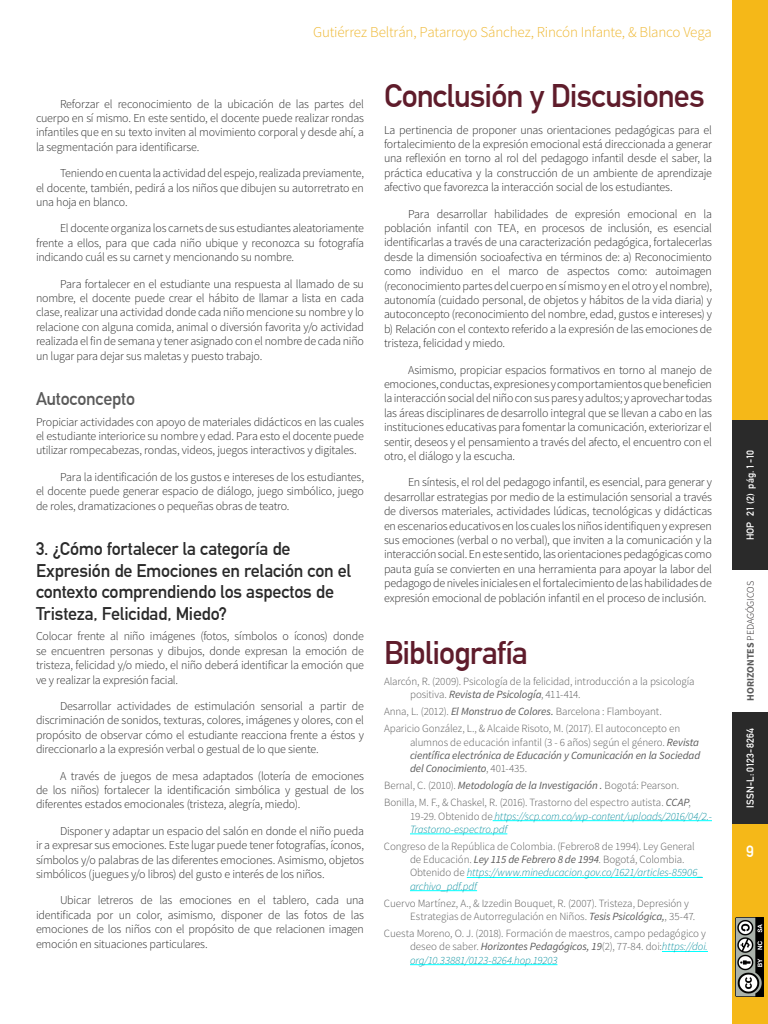
<style>
.page{position:relative;width:768px;height:1024px;background:#fff}
.page>*{position:absolute;margin:0;border:0;box-sizing:border-box;transform-origin:0 0}
.t1{font:700 32px "DIN Alternate";letter-spacing:-.025em;color:#5f1c2b}
.t2{font:700 18px/21.6px "DIN Alternate";letter-spacing:-.01em;color:#2a2a2a}
.t3{font:700 18px "DIN Alternate";letter-spacing:-.015em;color:#5a5a5a}
.t4{font:700 16px "DIN Alternate";color:#fff}
.t5{font:300 15px "Source Sans Pro";letter-spacing:-.015em;color:#eeb731}
.t6{font:300 12px/14.4px "Source Sans Pro";letter-spacing:-.015em;color:#2a2a2a;text-align:justify}
.t7{font:300 11px/13.2px "Source Sans Pro";letter-spacing:-.01em;color:#5a5a5a}
.t8{font:italic 11px/13.2px "Source Sans Pro";letter-spacing:-.01em;color:#5a5a5a;text-align:justify}
.t9{font:italic 300 11px/13.2px "Source Sans Pro";letter-spacing:-.015em;color:#09909f}
.t10{font:700 10px "DIN Alternate";color:#fff}
.t11{font:300 10px "Source Sans Pro";letter-spacing:-.015em;color:#231f20}
.s1{font-weight:400;font-style:italic}
.s2{font-weight:300;font-style:normal}
.s3{font-style:normal;color:#5a5a5a}
.s4{font-style:italic;color:#09909f}
.s5{font-weight:700;color:#5a5a5a}
</style>
<div class="page">
<hr style="left:493px;top:820px;width:219px;height:1px;background:#0ff">
<hr style="left:410px;top:834px;width:97px;height:1px;background:#0ff">
<hr style="left:467px;top:877px;width:236px;height:1px;background:#0ff">
<hr style="left:410px;top:890px;width:67px;height:1px;background:#0ff">
<hr style="left:662px;top:951px;width:46px;height:1px;background:#0ff">
<hr style="left:410px;top:964px;width:147px;height:1px;background:#0ff">
<div style="left:732px;top:712px;width:36px;height:312px;background:#f5b818"></div>
<div style="left:732px;top:0;width:36px;height:570px;background:#f5b818"></div>
<div style="left:732px;top:420px;width:36px;height:150px;background:#2a2a2a"></div>
<div style="left:732px;top:712px;width:36px;height:112px;background:#2a2a2a"></div>
<img style="left:736px;top:917px;width:27px;height:80px">
<p class="t5" style="left:313px;top:23px;width:400px">Gutiérrez Beltrán, Patarroyo Sánchez, Rincón Infante, &amp; Blanco Vega</p>
<p class="t6" style="left:36px;top:96px;width:329px;text-indent:24px">Reforzar el reconocimiento de la ubicación de las partes del cuerpo en sí mismo. En este sentido, el docente puede realizar rondas infantiles que en su texto inviten al movimiento corporal y desde ahí, a la segmentación para identificarse.</p>
<p class="t6" style="left:36px;top:166px;width:329px;text-indent:24px">Teniendo en cuenta la actividad del espejo, realizada previamente, el docente, también, pedirá a los niños que dibujen su autorretrato en una hoja en blanco.</p>
<p class="t6" style="left:36px;top:221px;width:329px;text-indent:24px">El docente organiza los carnets de sus estudiantes aleatoriamente frente a ellos, para que cada niño ubique y reconozca su fotografía indicando cuál es su carnet y mencionando su nombre.</p>
<p class="t6" style="left:36px;top:276px;width:330px;text-indent:24px">Para fortalecer en el estudiante una respuesta al llamado de su nombre, el docente puede crear el hábito de llamar a lista en cada clase, realizar una actividad donde cada niño mencione su nombre y lo relacione con alguna comida, animal o diversión favorita y/o actividad realizada el fin de semana y tener asignado con el nombre de cada niño un lugar para dejar sus maletas y puesto trabajo.</p>
<h2 class="t3" style="left:36px;top:385px;width:101px">Autoconcepto</h2>
<p class="t6" style="left:36px;top:414px;width:330px">Propiciar actividades con apoyo de materiales didácticos en las cuales el estudiante interiorice su nombre y edad. Para esto el docente puede utilizar rompecabezas, rondas, videos, juegos interactivos y digitales.</p>
<p class="t6" style="left:36px;top:470px;width:330px;text-indent:24px">Para la identificación de los gustos e intereses de los estudiantes, el docente puede generar espacio de diálogo, juego simbólico, juego de roles, dramatizaciones o pequeñas obras de teatro.</p>
<h2 class="t2" style="left:36px;top:537px;width:317px">3. ¿Cómo fortalecer la categoría de Expresión de Emociones en relación con el contexto comprendiendo los aspectos de Tristeza, Felicidad, Miedo?</h2>
<p class="t6" style="left:36px;top:629px;width:330px">Colocar frente al niño imágenes (fotos, símbolos o íconos) donde se encuentren personas y dibujos, donde expresan la emoción de tristeza, felicidad y/o miedo, el niño deberá identificar la emoción que ve y realizar la expresión facial.</p>
<p class="t6" style="left:36px;top:699px;width:330px;text-indent:24px">Desarrollar actividades de estimulación sensorial a partir de discriminación de sonidos, texturas, colores, imágenes y olores, con el propósito de observar cómo el estudiante reacciona frente a éstos y direccionarlo a la expresión verbal o gestual de lo que siente.</p>
<p class="t6" style="left:36px;top:768px;width:330px;text-indent:24px">A través de juegos de mesa adaptados (lotería de emociones de los niños) fortalecer la identificación simbólica y gestual de los diferentes estados emocionales (tristeza, alegría, miedo).</p>
<p class="t6" style="left:36px;top:824px;width:330px;text-indent:24px">Disponer y adaptar un espacio del salón en donde el niño pueda ir a expresar sus emociones. Este lugar puede tener fotografías, íconos, símbolos y/o palabras de las diferentes emociones. Asimismo, objetos simbólicos (juegues y/o libros) del gusto e interés de los niños.</p>
<p class="t6" style="left:36px;top:893px;width:330px;text-indent:24px">Ubicar letreros de las emociones en el tablero, cada una identificada por un color, asimismo, disponer de las fotos de las emociones de los niños con el propósito de que relacionen imagen emoción en situaciones particulares.</p>
<h1 class="t1" style="left:384px;top:72px;width:322px">Conclusión y Discusiones</h1>
<p class="t6" style="left:384px;top:122px;width:330px">La pertinencia de proponer unas orientaciones pedagógicas para el fortalecimiento de la expresión emocional está direccionada a generar una reflexión en torno al rol del pedagogo infantil desde el saber, la práctica educativa y la construcción de un ambiente de aprendizaje afectivo que favorezca la interacción social de los estudiantes.</p>
<p class="t6" style="left:384px;top:206px;width:330px;text-indent:24px">Para desarrollar habilidades de expresión emocional en la población infantil con TEA, en procesos de inclusión, es esencial identificarlas a través de una caracterización pedagógica, fortalecerlas desde la dimensión socioafectiva en términos de: a) Reconocimiento como individuo en el marco de aspectos como: autoimagen (reconocimiento partes del cuerpo en sí mismo y en el otro y el nombre), autonomía (cuidado personal, de objetos y hábitos de la vida diaria) y autoconcepto (reconocimiento del nombre, edad, gustos e intereses) y b) Relación con el contexto referido a la expresión de las emociones de tristeza, felicidad y miedo.</p>
<p class="t6" style="left:384px;top:362px;width:330px;text-indent:24px">Asimismo, propiciar espacios formativos en torno al manejo de emociones, conductas, expresiones y comportamientos que beneficien la interacción social del niño con sus pares y adultos; y aprovechar todas las áreas disciplinares de desarrollo integral que se llevan a cabo en las instituciones educativas para fomentar la comunicación, exteriorizar el sentir, deseos y el pensamiento a través del afecto, el encuentro con el otro, el diálogo y la escucha.</p>
<p class="t6" style="left:384px;top:475px;width:330px;text-indent:24px">En síntesis, el rol del pedagogo infantil, es esencial, para generar y desarrollar estrategias por medio de la estimulación sensorial a través de diversos materiales, actividades lúdicas, tecnológicas y didácticas en escenarios educativos en los cuales los niños identifiquen y expresen sus emociones (verbal o no verbal), que inviten a la comunicación y la interacción social. En este sentido, las orientaciones pedagógicas como pauta guía se convierten en una herramienta para apoyar la labor del pedagogo de niveles iniciales en el fortalecimiento de las habilidades de expresión emocional de población infantil en el proceso de inclusión.</p>
<h1 class="t1" style="left:384px;top:628px;width:146px">Bibliografía</h1>
<p class="t7" style="left:410px;top:675px;width:286px;text-indent:-26px">Alarcón, R. (2009). Psicología de la felicidad, introducción a la psicología positiva. <span class="s1">Revista de Psicología</span>, 411-414.</p>
<p class="t7" style="left:384px;top:703px;width:298px;line-height:17.2px">Anna, L. (2012). <span class="s1">El Monstruo de Colores.</span> Barcelona : Flamboyant.<br>Aparicio González, L., &amp; Alcaide Risoto, M. (2017). El autoconcepto en</p>
<p class="t8" style="left:410px;top:735px;width:292px"><span class="s2">alumnos de educación infantil (3 - 6 años) según el género.</span> Revista científica electrónica de Educación y Comunicación en la Sociedad del Conocimiento<span class="s2">, 401-435.</span></p>
<p class="t7" style="left:384px;top:777px;width:308px;line-height:17.2px">Bernal, C. (2010). <span class="s1">Metodología de la Investigación .</span> Bogotá: Pearson.<br>Bonilla, M. F., &amp; Chaskel, R. (2016). Trastorno del espectro autista. <span class="s1">CCAP</span>,</p>
<p class="t9" style="left:410px;top:809px;width:304px"><span class="s3">19-29. Obtenido de</span> https://scp.com.co/wp-content/uploads/2016/04/2.-<br>Trastorno-espectro.pdf</p>
<p class="t7" style="left:410px;top:840px;width:294px;text-indent:-26px">Congreso de la República de Colombia. (Febrero8 de 1994). Ley General de Educación. <span class="s1">Ley 115 de Febrero 8 de 1994</span>. Bogotá, Colombia.<br>Obtenido de <span class="s4">https://www.mineducacion.gov.co/1621/articles-85906_ archivo_pdf.pdf</span></p>
<p class="t7" style="left:410px;top:897px;width:287px;text-indent:-26px">Cuervo Martínez, A., &amp; Izzedin Bouquet, R. (2007). Tristeza, Depresión y<br>Estrategias de Autorregulación en Niños. <span class="s1">Tesis Psicológica,</span>, 35-47.</p>
<p class="t7" style="left:410px;top:927px;width:299px;text-indent:-26px">Cuesta Moreno, O. J. (2018). Formación de maestros, campo pedagógico y deseo de saber. <span class="s1">Horizontes Pedagógicos, 19</span>(2), 77-84. doi:<span class="s4">https://doi. org/10.33881/0123-8264.hop.19203</span></p>
<p class="t10" style="left:743px;top:540px;width:92px;rotate:-90deg">HOP 21 (2) pág. 1-10</p>
<p class="t11" style="left:744px;top:701px;width:121px;rotate:-90deg"><span class="s5">HORIZONTES</span> PEDAGÓGICOS</p>
<p class="t10" style="left:743px;top:808px;width:81px;rotate:-90deg">ISSN-L: 0123-8264</p>
<h3 class="t4" style="left:746px;top:839px;width:9px">9</h3>
</div>
